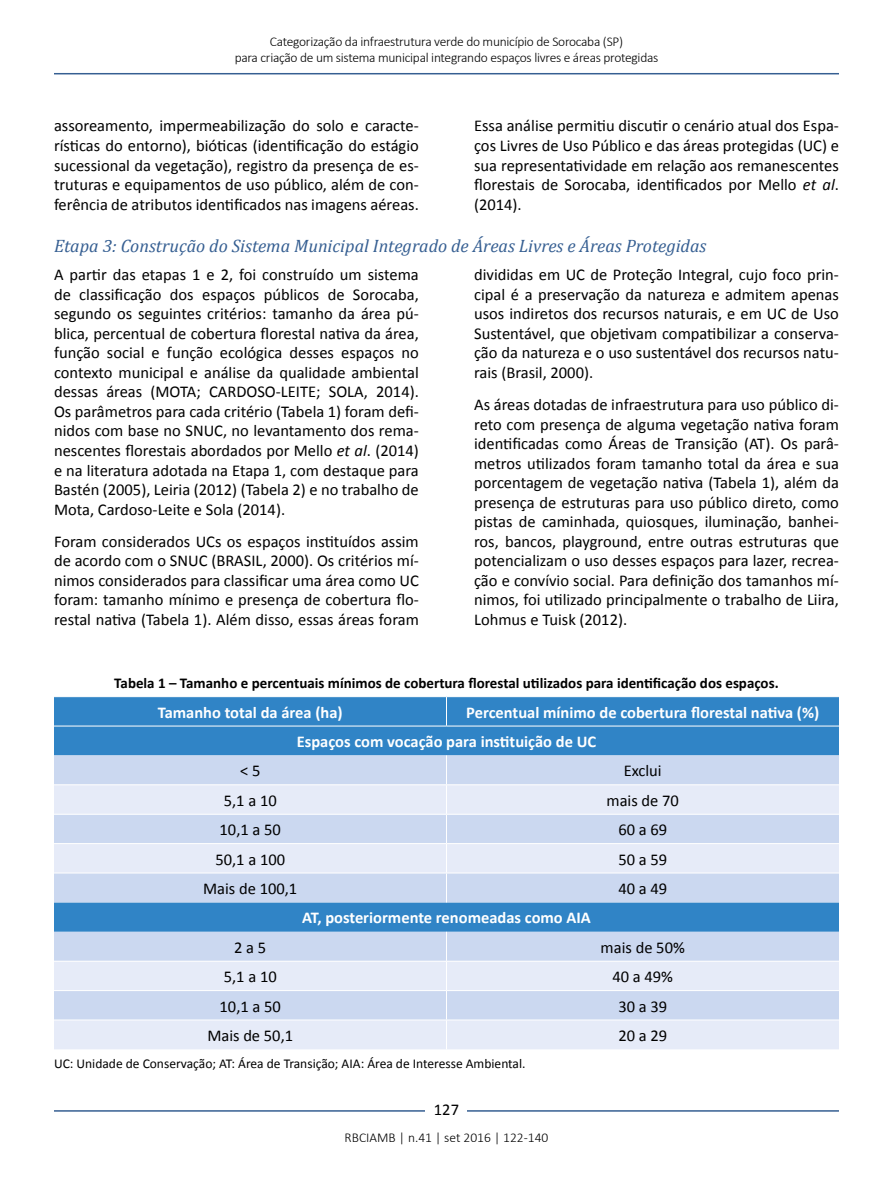
<style>
.page{position:relative;width:893px;height:1191px;background:#fff}
.page>*{position:absolute;margin:0;border:0;box-sizing:border-box;transform-origin:0 0}
.t1{font:italic 18px "Cambria";color:#365f92}
.t2{font:16.5px/19.5px "Calibri";color:#000;text-align:justify}
.t3{font:700 16.5px/29.4px "Calibri";color:#fff}
.t4{font:700 15px "Calibri";color:#000}
.t5{font:300 13.5px/16.2px "Calibri";letter-spacing:-.02em;color:#000;text-align:center}
.t6{font:13.5px "Calibri";color:#000}
.t7{font:300 13.5px "Calibri";color:#000}
.s1{font-style:italic}
</style>
<div class="page">
<hr style="left:54px;top:73px;width:785px;height:1px;background:#365f92">
<hr style="left:54px;top:1110px;width:785px;height:1px;background:#365f92">
<div style="left:426px;top:1096px;width:41px;height:26px;background:#fff"></div>
<div style="left:54px;top:697px;width:785px;height:58px;background:#3084c6"></div>
<div style="left:54px;top:755px;width:785px;height:29px;background:#cbd8f0"></div>
<svg style="left:54px;top:785px;width:785px;height:264px;background:#c5d7ee"></svg>
<svg style="left:446px;top:697px;width:1px;height:28px"></svg>
<hr style="left:54px;top:814px;width:392px;height:1px;background:#fff">
<hr style="left:446px;top:814px;width:393px;height:1px;background:#fff">
<hr style="left:54px;top:843px;width:392px;height:1px;background:#fff">
<hr style="left:446px;top:843px;width:393px;height:1px;background:#fff">
<hr style="left:54px;top:872px;width:392px;height:1px;background:#fff">
<hr style="left:446px;top:872px;width:393px;height:1px;background:#fff">
<svg style="left:446px;top:755px;width:1px;height:147px"></svg>
<hr style="left:54px;top:960px;width:392px;height:1px;background:#fff">
<hr style="left:446px;top:960px;width:393px;height:1px;background:#fff">
<hr style="left:54px;top:990px;width:392px;height:1px;background:#fff">
<hr style="left:446px;top:990px;width:393px;height:1px;background:#fff">
<hr style="left:54px;top:1019px;width:392px;height:1px;background:#fff">
<hr style="left:446px;top:1019px;width:393px;height:1px;background:#fff">
<svg style="left:446px;top:931px;width:1px;height:118px"></svg>
<hr style="left:54px;top:725px;width:392px;height:1px;background:#fff">
<hr style="left:446px;top:725px;width:393px;height:1px;background:#fff">
<p class="t5" style="left:235px;top:33px;width:425px">Categorização da infraestrutura verde do município de Sorocaba (SP)<br>para criação de um sistema municipal integrando espaços livres e áreas protegidas</p>
<p class="t2" style="left:54px;top:116px;width:366px">assoreamento, impermeabilização do solo e caracte&shy;rísticas do entorno), bióticas (identificação do estágio sucessional da vegetação), registro da presença de es&shy;truturas e equipamentos de uso público, além de con&shy;ferência de atributos identificados nas imagens aéreas.</p>
<p class="t2" style="left:474px;top:116px;width:366px">Essa análise permitiu discutir o cenário atual dos Espa&shy;ços Livres de Uso Público e das áreas protegidas (UC) e sua representatividade em relação aos remanescentes florestais de Sorocaba, identificados por Mello <span class="s1">et al</span>. (2014).</p>
<p class="t1" style="left:54px;top:233px;width:654px">Etapa 3: Construção do Sistema Municipal Integrado de Áreas Livres e Áreas Protegidas</p>
<p class="t2" style="left:54px;top:265px;width:366px">A partir das etapas 1 e 2, foi construído um sistema de classificação dos espaços públicos de Sorocaba, segundo os seguintes critérios: tamanho da área pú&shy;blica, percentual de cobertura florestal nativa da área, função social e função ecológica desses espaços no contexto municipal e análise da qualidade ambiental dessas áreas (MOTA; CARDOSO-LEITE; SOLA, 2014).<br>Os parâmetros para cada critério (Tabela 1) foram defi&shy;nidos com base no SNUC, no levantamento dos rema&shy;nescentes florestais abordados por Mello <span class="s1">et al</span>. (2014) e na literatura adotada na Etapa 1, com destaque para Bastén (2005), Leiria (2012) (Tabela 2) e no trabalho de Mota, Cardoso-Leite e Sola (2014).</p>
<p class="t2" style="left:54px;top:531px;width:366px">Foram considerados UCs os espaços instituídos assim de acordo com o SNUC (BRASIL, 2000). Os critérios mí&shy;nimos considerados para classificar uma área como UC foram: tamanho mínimo e presença de cobertura flo&shy;restal nativa (Tabela 1). Além disso, essas áreas foram</p>
<p class="t2" style="left:474px;top:265px;width:366px">divididas em UC de Proteção Integral, cujo foco prin&shy;cipal é a preservação da natureza e admitem apenas usos indiretos dos recursos naturais, e em UC de Uso Sustentável, que objetivam compatibilizar a conserva&shy;ção da natureza e o uso sustentável dos recursos natu&shy;rais (Brasil, 2000).</p>
<p class="t2" style="left:474px;top:395px;width:366px">As áreas dotadas de infraestrutura para uso público di&shy;reto com presença de alguma vegetação nativa foram identificadas como Áreas de Transição (AT). Os parâ&shy;metros utilizados foram tamanho total da área e sua porcentagem de vegetação nativa (Tabela 1), além da presença de estruturas para uso público direto, como pistas de caminhada, quiosques, iluminação, banhei&shy;ros, bancos, playground, entre outras estruturas que potencializam o uso desses espaços para lazer, recrea&shy;ção e convívio social. Para definição dos tamanhos mí&shy;nimos, foi utilizado principalmente o trabalho de Liira, Lohmus e Tuisk (2012).</p>
<p class="t4" style="left:114px;top:673px;width:666px">Tabela 1 – Tamanho e percentuais mínimos de cobertura florestal utilizados para identificação dos espaços.</p>
<p class="t3" style="left:158px;top:697px;width:186px">Tamanho total da área (ha)</p>
<p class="t3" style="left:297px;top:697px;width:524px;text-indent:169px">Percentual mínimo de cobertura florestal nativa (%)<br>Espaços com vocação para instituição de UC</p>
<p class="t2" style="left:240px;top:761px;width:22px">&lt; 5</p>
<p class="t2" style="left:624px;top:761px;width:40px">Exclui</p>
<p class="t2" style="left:224px;top:790px;width:54px">5,1 a 10</p>
<p class="t2" style="left:607px;top:790px;width:74px">mais de 70</p>
<p class="t2" style="left:220px;top:820px;width:63px">10,1 a 50</p>
<p class="t2" style="left:618px;top:820px;width:50px">60 a 69</p>
<p class="t2" style="left:215px;top:849px;width:71px">50,1 a 100</p>
<p class="t2" style="left:618px;top:849px;width:50px">50 a 59</p>
<p class="t2" style="left:203px;top:878px;width:96px">Mais de 100,1</p>
<p class="t2" style="left:618px;top:878px;width:50px">40 a 49</p>
<p class="t3" style="left:302px;top:903px;width:290px">AT, posteriormente renomeadas como AIA</p>
<p class="t2" style="left:234px;top:937px;width:34px">2 a 5</p>
<p class="t2" style="left:601px;top:937px;width:86px">mais de 50%</p>
<p class="t2" style="left:224px;top:967px;width:54px">5,1 a 10</p>
<p class="t2" style="left:612px;top:967px;width:62px">40 a 49%</p>
<p class="t2" style="left:220px;top:996px;width:63px">10,1 a 50</p>
<p class="t2" style="left:618px;top:996px;width:50px">30 a 39</p>
<p class="t2" style="left:207px;top:1025px;width:87px">Mais de 50,1</p>
<p class="t2" style="left:618px;top:1025px;width:50px">20 a 29</p>
<p class="t6" style="left:54px;top:1055px;width:473px">UC: Unidade de Conservação; AT: Área de Transição; AIA: Área de Interesse Ambiental.</p>
<p class="t2" style="left:434px;top:1100px;width:27px">127</p>
<p class="t7" style="left:345px;top:1129px;width:205px">RBCIAMB | n.41 | set 2016 | 122-140</p>
</div>
